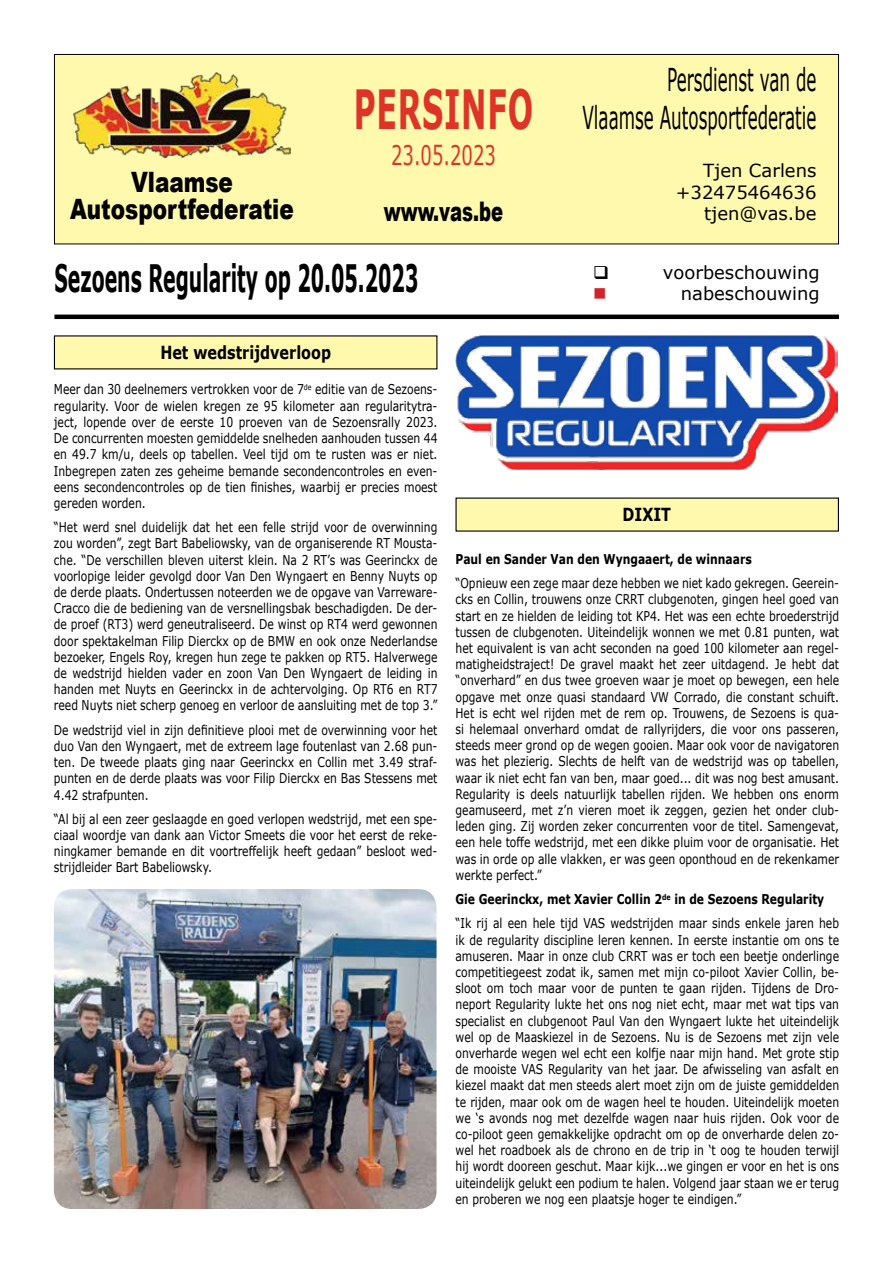
<style>
.page{position:relative;width:893px;height:1263px;background:#fff}
.page>*{position:absolute;margin:0;border:0;box-sizing:border-box;transform-origin:0 0}
.t1{font:700 54px "Verdana";letter-spacing:.025em;color:#de3327;scale:.56 1}
.t2{font:700 37.8px "Verdana";color:#000;scale:.5 1}
.t3{font:31.5px/37.8px "Verdana";color:#000;text-align:right;scale:.53 1}
.t4{font:900 28.05px/27px "Arial";color:#000;text-align:center;scale:.77 1}
.t5{font:900 27px "Arial";color:#000;scale:.67 1}
.t6{font:27px "Verdana";color:#de3327;scale:.67 1}
.t7{font:18px/21.6px "Verdana";color:#000;text-align:right}
.t8{font:700 18px "Verdana";color:#000;scale:.8 1}
.t9{font:18px "Wingdings";color:#d2232a}
.t10{font:13.5px/16.2px "Verdana";color:#000;text-align:justify;scale:.8 1}
.t11{font:700 13.5px "Verdana";color:#000;scale:.8 1}
.s1{font-weight:700}
</style>
<div class="page">
<div style="left:54px;top:336px;width:383px;height:33px;background:#fff9ae"></div>
<div style="left:54px;top:54px;width:784px;height:190px;background:#fff9ae"></div>
<div style="left:54px;top:54px;width:785px;height:190px;border:1px solid #000"></div>
<img style="left:73px;top:73px;width:218px;height:85px">
<hr style="left:54px;top:315px;width:785px;height:4px;background:#000">
<div style="left:456px;top:498px;width:382px;height:33px;background:#fff9ae"></div>
<img style="left:455px;top:335px;width:383px;height:135px">
<img style="left:54px;top:889px;width:383px;height:320px">
<h3 class="t4" style="left:70px;top:168px;width:292px">Vlaamse<br>Autosportfederatie</h3>
<h1 class="t1" style="left:354px;top:75px;width:322px">PERSINFO</h1>
<h3 class="t6" style="left:391px;top:136px;width:158px">23.05.2023</h3>
<h3 class="t5" style="left:384px;top:192px;width:180px">www.vas.be</h3>
<h3 class="t3" style="left:582px;top:61px;width:443px">Persdienst van de<br>Vlaamse Autosportfederatie</h3>
<h3 class="t7" style="left:676px;top:160px;width:142px">Tjen Carlens +32475464636 tjen@vas.be</h3>
<h2 class="t2" style="left:54px;top:255px;width:730px">Sezoens Regularity op 20.05.2023</h2>
<h3 class="t7" style="left:663px;top:261px;width:158px">voorbeschouwing</h3>
<h3 class="t9" style="left:593px;top:284px;width:15px">■</h3>
<h3 class="t7" style="left:681px;top:283px;width:140px">nabeschouwing</h3>
<h3 class="t8" style="left:160px;top:341px;width:215px">Het wedstrijdverloop</h3>
<p class="t10" style="left:54px;top:381px;width:481px">Meer dan 30 deelnemers vertrokken voor de 7<sup>de</sup> editie van de Sezoens&shy;regularity. Voor de wielen kregen ze 95 kilometer aan regularitytra&shy;ject, lopende over de eerste 10 proeven van de Sezoensrally 2023.<br>De concurrenten moesten gemiddelde snelheden aanhouden tussen 44 en 49.7 km/u, deels op tabellen. Veel tijd om te rusten was er niet.<br>Inbegrepen zaten zes geheime bemande secondencontroles en even&shy;eens secondencontroles op de tien finishes, waarbij er precies moest gereden worden.</p>
<p class="t10" style="left:54px;top:519px;width:481px">“Het werd snel duidelijk dat het een felle strijd voor de overwinning zou worden”, zegt Bart Babeliowsky, van de organiserende RT Mousta&shy;che. “De verschillen bleven uiterst klein. Na 2 RT’s was Geerinckx de voorlopige leider gevolgd door Van Den Wyngaert en Benny Nuyts op de derde plaats. Ondertussen noteerden we de opgave van Varreware-Cracco die de bediening van de versnellingsbak beschadigden. De der&shy;de proef (RT3) werd geneutraliseerd. De winst op RT4 werd gewonnen door spektakelman Filip Dierckx op de BMW en ook onze Nederlandse bezoeker, Engels Roy, kregen hun zege te pakken op RT5. Halverwege de wedstrijd hielden vader en zoon Van Den Wyngaert de leiding in handen met Nuyts en Geerinckx in de achtervolging. Op RT6 en RT7 reed Nuyts niet scherp genoeg en verloor de aansluiting met de top 3.”</p>
<p class="t10" style="left:54px;top:721px;width:481px">De wedstrijd viel in zijn definitieve plooi met de overwinning voor het duo Van den Wyngaert, met de extreem lage foutenlast van 2.68 pun&shy;ten. De tweede plaats ging naar Geerinckx en Collin met 3.49 straf&shy;punten en de derde plaats was voor Filip Dierckx en Bas Stessens met 4.42 strafpunten.</p>
<p class="t10" style="left:54px;top:811px;width:481px">“Al bij al een zeer geslaagde en goed verlopen wedstrijd, met een spe&shy;ciaal woordje van dank aan Victor Smeets die voor het eerst de reke&shy;ningkamer bemande en dit voortreffelijk heeft gedaan” besloot wed&shy;strijdleider Bart Babeliowsky.</p>
<h3 class="t8" style="left:622px;top:503px;width:62px">DIXIT</h3>
<p class="t11" style="left:455px;top:550px;width:372px">Paul en Sander Van den Wyngaaert, de winnaars</p>
<p class="t10" style="left:455px;top:575px;width:481px">“Opnieuw een zege maar deze hebben we niet kado gekregen. Geerein&shy;cks en Collin, trouwens onze CRRT clubgenoten, gingen heel goed van start en ze hielden de leiding tot KP4. Het was een echte broederstrijd tussen de clubgenoten. Uiteindelijk wonnen we met 0.81 punten, wat het equivalent is van acht seconden na goed 100 kilometer aan regel&shy;matigheidstraject! De gravel maakt het zeer uitdagend. Je hebt dat “onverhard” en dus twee groeven waar je moet op bewegen, een hele opgave met onze quasi standaard VW Corrado, die constant schuift.<br>Het is echt wel rijden met de rem op. Trouwens, de Sezoens is qua&shy;si helemaal onverhard omdat de rallyrijders, die voor ons passeren, steeds meer grond op de wegen gooien. Maar ook voor de navigatoren was het plezierig. Slechts de helft van de wedstrijd was op tabellen, waar ik niet echt fan van ben, maar goed... dit was nog best amusant.<br>Regularity is deels natuurlijk tabellen rijden. We hebben ons enorm geamuseerd, met z’n vieren moet ik zeggen, gezien het onder club&shy;leden ging. Zij worden zeker concurrenten voor de titel. Samengevat, een hele toffe wedstrijd, met een dikke pluim voor de organisatie. Het was in orde op alle vlakken, er was geen oponthoud en de rekenkamer werkte perfect.”</p>
<p class="t10" style="left:455px;top:887px;width:481px;line-height:24.3px"><span class="s1">Gie Geerinckx, met Xavier Collin 2</span><sup>de</sup> <span class="s1">in de Sezoens Regularity </span>“Ik rij al een hele tijd VAS wedstrijden maar sinds enkele jaren heb</p>
<p class="t10" style="left:455px;top:931px;width:481px">ik de regularity discipline leren kennen. In eerste instantie om ons te amuseren. Maar in onze club CRRT was er toch een beetje onderlinge competitiegeest zodat ik, samen met mijn co-piloot Xavier Collin, be&shy;sloot om toch maar voor de punten te gaan rijden. Tijdens de Dro&shy;neport Regularity lukte het ons nog niet echt, maar met wat tips van specialist en clubgenoot Paul Van den Wyngaert lukte het uiteindelijk wel op de Maaskiezel in de Sezoens. Nu is de Sezoens met zijn vele onverharde wegen wel echt een kolfje naar mijn hand. Met grote stip de mooiste VAS Regularity van het jaar. De afwisseling van asfalt en kiezel maakt dat men steeds alert moet zijn om de juiste gemiddelden te rijden, maar ook om de wagen heel te houden. Uiteindelijk moeten we ‘s avonds nog met dezelfde wagen naar huis rijden. Ook voor de co-piloot geen gemakkelijke opdracht om op de onverharde delen zo&shy;wel het roadboek als de chrono en de trip in ‘t oog te houden terwijl hij wordt dooreen geschut. Maar kijk...we gingen er voor en het is ons uiteindelijk gelukt een podium te halen. Volgend jaar staan we er terug en proberen we nog een plaatsje hoger te eindigen.”</p>
</div>
